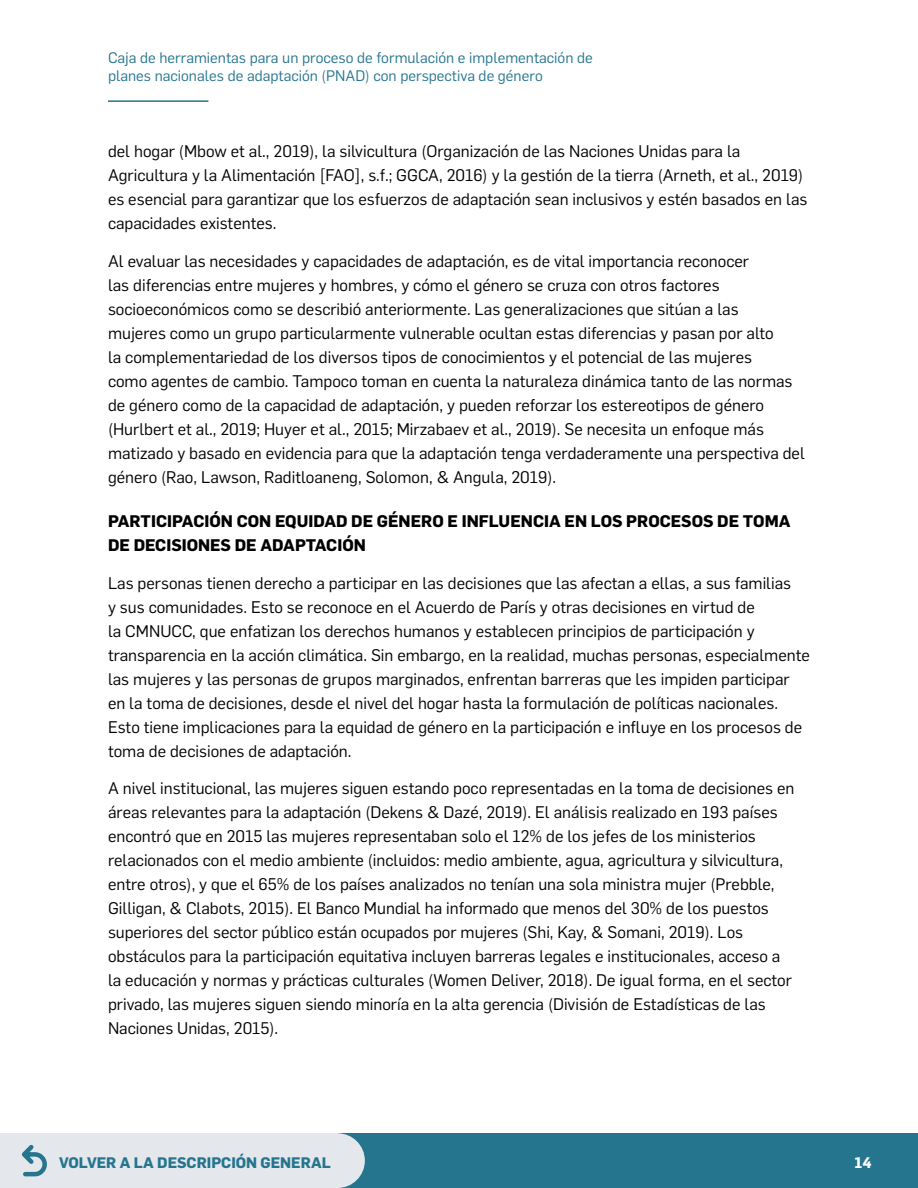
<style>
.page{position:relative;width:918px;height:1188px;background:#fff}
.page>*{position:absolute;margin:0;border:0;box-sizing:border-box;transform-origin:0 0}
.Body_copy{font:16.5px/24px "Flama";color:#000}
.t1{font:700 16.5px/24px "Flama";color:#000}
.t2{font:15px/18px "Flama";color:#25758e}
.t3{font:700 15px "Flama";color:#25758e}
.t4{font:700 15px "Flama";color:#fff}
</style>
<div class="page">
<div style="left:0;top:1133px;width:918px;height:55px;background:#25758e"></div>
<hr style="left:108px;top:100px;width:100px;height:2px;background:#25758e">
<div style="left:310px;top:1133px;width:55px;height:55px;background:#e4e8ec;border-radius:50%"></div>
<div style="left:0;top:1133px;width:338px;height:55px;background:#e4e8ec"></div>
<svg style="left:21px;top:1145px;width:26px;height:32px"></svg>
<p class="t2" style="left:108px;top:48px;width:486px">Caja de herramientas para un proceso de formulación e implementación de planes nacionales de adaptación (PNAD) con perspectiva de género</p>
<p class="Body_copy" style="left:108px;top:139px;width:701px">del hogar (Mbow et al., 2019), la silvicultura (Organización de las Naciones Unidas para la Agricultura y la Alimentación [FAO], s.f.; GGCA, 2016) y la gestión de la tierra (Arneth, et al., 2019) es esencial para garantizar que los esfuerzos de adaptación sean inclusivos y estén basados en las capacidades existentes.</p>
<p class="Body_copy" style="left:108px;top:248px;width:698px">Al evaluar las necesidades y capacidades de adaptación, es de vital importancia reconocer<br>las diferencias entre mujeres y hombres, y cómo el género se cruza con otros factores socioeconómicos como se describió anteriormente. Las generalizaciones que sitúan a las<br>mujeres como un grupo particularmente vulnerable ocultan estas diferencias y pasan por alto<br>la complementariedad de los diversos tipos de conocimientos y el potencial de las mujeres<br>como agentes de cambio. Tampoco toman en cuenta la naturaleza dinámica tanto de las normas de género como de la capacidad de adaptación, y pueden reforzar los estereotipos de género (Hurlbert et al., 2019; Huyer et al., 2015; Mirzabaev et al., 2019). Se necesita un enfoque más matizado y basado en evidencia para que la adaptación tenga verdaderamente una perspectiva del género (Rao, Lawson, Raditloaneng, Solomon, &amp; Angula, 2019).</p>
<h5 class="t1" style="left:108px;top:508px;width:684px">PARTICIPACIÓN CON EQUIDAD DE GÉNERO E INFLUENCIA EN LOS PROCESOS DE TOMA<br>DE DECISIONES DE ADAPTACIÓN</h5>
<p class="Body_copy" style="left:108px;top:570px;width:703px">Las personas tienen derecho a participar en las decisiones que las afectan a ellas, a sus familias<br>y sus comunidades. Esto se reconoce en el Acuerdo de París y otras decisiones en virtud de<br>la CMNUCC, que enfatizan los derechos humanos y establecen principios de participación y transparencia en la acción climática. Sin embargo, en la realidad, muchas personas, especialmente las mujeres y las personas de grupos marginados, enfrentan barreras que les impiden participar en la toma de decisiones, desde el nivel del hogar hasta la formulación de políticas nacionales.<br>Esto tiene implicaciones para la equidad de género en la participación e influye en los procesos de toma de decisiones de adaptación.</p>
<p class="Body_copy" style="left:108px;top:775px;width:688px">A nivel institucional, las mujeres siguen estando poco representadas en la toma de decisiones en áreas relevantes para la adaptación (Dekens &amp; Dazé, 2019). El análisis realizado en 193 países encontró que en 2015 las mujeres representaban solo el 12% de los jefes de los ministerios relacionados con el medio ambiente (incluidos: medio ambiente, agua, agricultura y silvicultura, entre otros), y que el 65% de los países analizados no tenían una sola ministra mujer (Prebble, Gilligan, &amp; Clabots, 2015). El Banco Mundial ha informado que menos del 30% de los puestos superiores del sector público están ocupados por mujeres (Shi, Kay, &amp; Somani, 2019). Los obstáculos para la participación equitativa incluyen barreras legales e institucionales, acceso a la educación y normas y prácticas culturales (Women Deliver, 2018). De igual forma, en el sector privado, las mujeres siguen siendo minoría en la alta gerencia (División de Estadísticas de las Naciones Unidas, 2015).</p>
<p class="t3" style="left:59px;top:1152px;width:273px">VOLVER A LA DESCRIPCIÓN GENERAL</p>
<p class="t4" style="left:854px;top:1152px;width:19px">14</p>
</div>
